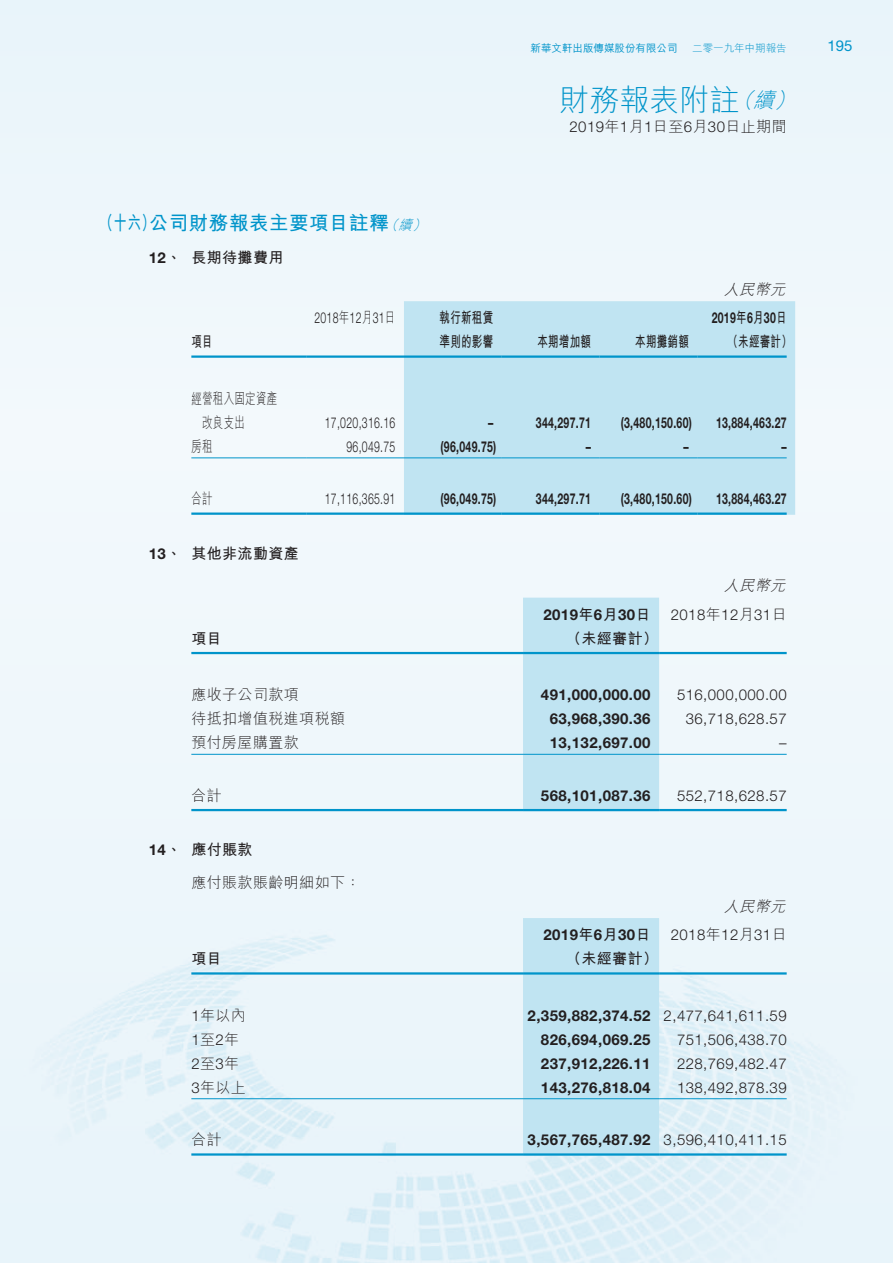
<style>
.page{position:relative;width:893px;height:1263px;background:#e8f4fa}
.page>*{position:absolute;margin:0;border:0;box-sizing:border-box;transform-origin:0 0}
.t1{font:300 30px "M Hei HK";color:#0094ca}
.t2{font:700 19.5px "M Hei HK";letter-spacing:.03em;color:#0094ca;scale:.7 1}
.t3{font:700 15px "Helvetica Neue LT Std";letter-spacing:.03em;color:#231f20}
.t4{font:300 15px "Helvetica Neue LT Std";letter-spacing:.03em;color:#231f20}
.t5{font:700 15px "Helvetica Neue LT Std";letter-spacing:.03em;color:#231f20;scale:.7 1}
.t6{font:300 15px/32.5px "M Hei HK";letter-spacing:.03em;color:#231f20}
.t7{font:300 15px "Helvetica Neue LT Std";letter-spacing:.03em;color:#231f20;scale:.7 1}
.t8{font:700 15px "M Hei HK";letter-spacing:.03em;color:#231f20}
.t9{font:700 15px/24px "M Hei HK";letter-spacing:.03em;color:#231f20;scale:.7 1}
.t10{font:300 15px/24px "M Hei HK";letter-spacing:.03em;color:#231f20;scale:.7 1}
.t11{font:italic 300 15px "M Hei HK";color:#231f20}
.t12{font:15px "Helvetica Neue LT Std";color:#0094ca}
.t13{font:500 10.5px "M Hei HK";color:#0094ca}
.t14{font:300 10.5px "M Hei HK";color:#0094ca}
.s1{font-style:italic;font-size:21px}
.s2{font-weight:300;font-style:italic;font-size:13.5px}
.s3{font-family:"Helvetica Neue LT Std"}
.s4{font-family:"M Hei HK"}
.s5{font-family:"Helvetica Neue LT Std";font-weight:700}
.s6{font-weight:700}
.s7{font-weight:300}
</style>
<div class="page">
<div style="left:404px;top:301px;width:391px;height:214px;background:#c0e4f2"></div>
<hr style="left:191px;top:355px;width:115px;height:3px;background:#0094ca">
<hr style="left:306px;top:355px;width:98px;height:3px;background:#0094ca">
<hr style="left:404px;top:355px;width:98px;height:3px;background:#0094ca">
<hr style="left:502px;top:355px;width:98px;height:3px;background:#0094ca">
<hr style="left:600px;top:355px;width:97px;height:3px;background:#0094ca">
<hr style="left:697px;top:355px;width:90px;height:3px;background:#0094ca">
<hr style="left:191px;top:457px;width:115px;height:1px;background:#0094ca">
<hr style="left:306px;top:457px;width:98px;height:1px;background:#0094ca">
<hr style="left:404px;top:457px;width:98px;height:1px;background:#0094ca">
<hr style="left:502px;top:457px;width:98px;height:1px;background:#0094ca">
<hr style="left:600px;top:457px;width:97px;height:1px;background:#0094ca">
<hr style="left:697px;top:457px;width:90px;height:1px;background:#0094ca">
<hr style="left:191px;top:512px;width:115px;height:3px;background:#0094ca">
<hr style="left:306px;top:512px;width:98px;height:3px;background:#0094ca">
<hr style="left:404px;top:512px;width:98px;height:3px;background:#0094ca">
<hr style="left:502px;top:512px;width:98px;height:3px;background:#0094ca">
<hr style="left:600px;top:512px;width:97px;height:3px;background:#0094ca">
<hr style="left:697px;top:512px;width:90px;height:3px;background:#0094ca">
<div style="left:523px;top:598px;width:136px;height:211px;background:#c0e4f2"></div>
<hr style="left:191px;top:652px;width:332px;height:2px;background:#0094ca">
<hr style="left:523px;top:652px;width:136px;height:2px;background:#0094ca">
<hr style="left:659px;top:652px;width:128px;height:2px;background:#0094ca">
<hr style="left:191px;top:754px;width:332px;height:1px;background:#0094ca">
<hr style="left:523px;top:754px;width:136px;height:1px;background:#0094ca">
<hr style="left:659px;top:754px;width:128px;height:1px;background:#0094ca">
<hr style="left:191px;top:809px;width:332px;height:2px;background:#0094ca">
<hr style="left:523px;top:809px;width:136px;height:2px;background:#0094ca">
<hr style="left:659px;top:809px;width:128px;height:2px;background:#0094ca">
<div style="left:523px;top:918px;width:136px;height:235px;background:#c0e4f2"></div>
<hr style="left:191px;top:972px;width:332px;height:2px;background:#0094ca">
<hr style="left:523px;top:972px;width:136px;height:2px;background:#0094ca">
<hr style="left:659px;top:972px;width:128px;height:2px;background:#0094ca">
<hr style="left:191px;top:1098px;width:332px;height:1px;background:#0094ca">
<hr style="left:523px;top:1098px;width:136px;height:1px;background:#0094ca">
<hr style="left:659px;top:1098px;width:128px;height:1px;background:#0094ca">
<hr style="left:191px;top:1153px;width:332px;height:2px;background:#0094ca">
<hr style="left:523px;top:1153px;width:136px;height:2px;background:#0094ca">
<hr style="left:659px;top:1153px;width:128px;height:2px;background:#0094ca">
<p class="t13" style="left:531px;top:40px;width:148px">新華文軒出版傳媒股份有限公司</p>
<p class="t14" style="left:692px;top:41px;width:96px">二零一九年中期報告</p>
<p class="t12" style="left:827px;top:36px;width:27px">195</p>
<h1 class="t1" style="left:559px;top:79px;width:245px">財務報表附註<span class="s1">（續）</span></h1>
<h2 class="t2" style="left:99px;top:209px;width:475px">（十六）公司財務報表主要項目註釋<span class="s2">（續）</span></h2>
<p class="t8" style="left:149px;top:246px;width:136px"><span class="s3">12</span>、 長期待攤費用</p>
<p class="t9" style="left:191px;top:329px;width:32px">項目</p>
<p class="t7" style="left:314px;top:309px;width:117px">2018<span class="s4">年</span>12<span class="s4">月</span>31<span class="s4">日</span></p>
<p class="t9" style="left:440px;top:305px;width:78px">執行新租賃準則的影響</p>
<p class="t4" style="left:569px;top:117px;width:219px">2019<span class="s4">年</span>1<span class="s4">月</span>1<span class="s4">日至</span>6<span class="s4">月</span>30<span class="s4">日止期間</span></p>
<p class="t9" style="left:537px;top:329px;width:78px">本期增加額</p>
<p class="t9" style="left:635px;top:329px;width:78px">本期攤銷額</p>
<p class="t11" style="left:724px;top:279px;width:68px">人民幣元</p>
<p class="t5" style="left:712px;top:309px;width:109px">2019<span class="s4">年</span>6<span class="s4">月</span>30<span class="s4">日</span></p>
<p class="t9" style="left:727px;top:329px;width:94px">（未經審計）</p>
<p class="t10" style="left:202px;top:386px;width:109px;text-indent:-11px">經營租入固定資產改良支出</p>
<p class="t7" style="left:325px;top:413px;width:102px">17,020,316.16</p>
<p class="t5" style="left:488px;top:413px;width:9px">–</p>
<p class="t5" style="left:536px;top:413px;width:80px">344,297.71</p>
<p class="t5" style="left:621px;top:413px;width:103px">(3,480,150.60)</p>
<p class="t5" style="left:716px;top:413px;width:102px">13,884,463.27</p>
<p class="t10" style="left:191px;top:434px;width:32px">房租</p>
<p class="t7" style="left:346px;top:437px;width:72px">96,049.75</p>
<p class="t5" style="left:441px;top:437px;width:81px">(96,049.75)</p>
<p class="t5" style="left:586px;top:437px;width:9px">–</p>
<p class="t5" style="left:684px;top:437px;width:9px">–</p>
<p class="t5" style="left:781px;top:437px;width:9px">–</p>
<p class="t10" style="left:191px;top:486px;width:32px">合計</p>
<p class="t7" style="left:325px;top:490px;width:102px">17,116,365.91</p>
<p class="t5" style="left:440px;top:490px;width:81px">(96,049.75)</p>
<p class="t5" style="left:536px;top:490px;width:80px">344,297.71</p>
<p class="t5" style="left:621px;top:490px;width:103px">(3,480,150.60)</p>
<p class="t5" style="left:716px;top:490px;width:102px">13,884,463.27</p>
<p class="t8" style="left:149px;top:542px;width:152px"><span class="s3">13</span>、 其他非流動資產</p>
<p class="t11" style="left:724px;top:575px;width:68px">人民幣元</p>
<p class="t8" style="left:191px;top:627px;width:32px">項目</p>
<p class="t4" style="left:671px;top:605px;width:117px">2018<span class="s4">年</span>12<span class="s4">月</span>31<span class="s4">日</span></p>
<p class="t3" style="left:543px;top:605px;width:109px">2019<span class="s4">年</span>6<span class="s4">月</span>30<span class="s4">日</span></p>
<p class="t8" style="left:566px;top:627px;width:94px">（未經審計）</p>
<p class="t6" style="left:191px;top:678px;width:109px">應收子公司款項</p>
<p class="t3" style="left:541px;top:686px;width:111px">491,000,000.00</p>
<p class="t4" style="left:677px;top:686px;width:111px">516,000,000.00</p>
<p class="t6" style="left:191px;top:702px;width:155px">待抵扣增值稅進項稅額</p>
<p class="t3" style="left:550px;top:710px;width:102px">63,968,390.36</p>
<p class="t4" style="left:686px;top:710px;width:102px">36,718,628.57</p>
<p class="t6" style="left:191px;top:726px;width:109px">預付房屋購置款</p>
<p class="t3" style="left:550px;top:734px;width:102px">13,132,697.00</p>
<p class="t4" style="left:779px;top:734px;width:9px">–</p>
<p class="t6" style="left:191px;top:778px;width:32px">合計</p>
<p class="t3" style="left:541px;top:786px;width:111px">568,101,087.36</p>
<p class="t4" style="left:677px;top:786px;width:111px">552,718,628.57</p>
<p class="t6" style="left:191px;top:833px;width:171px;text-indent:-43px"><span class="s5">14</span><span class="s6">、 應付賬款<br></span>應付賬款賬齡明細如下：</p>
<p class="t11" style="left:724px;top:896px;width:68px">人民幣元</p>
<p class="t8" style="left:191px;top:948px;width:32px">項目</p>
<p class="t4" style="left:671px;top:926px;width:117px">2018<span class="s4">年</span>12<span class="s4">月</span>31<span class="s4">日</span></p>
<p class="t3" style="left:543px;top:925px;width:109px">2019<span class="s4">年</span>6<span class="s4">月</span>30<span class="s4">日</span></p>
<p class="t8" style="left:566px;top:948px;width:94px">（未經審計）</p>
<p class="t6" style="left:191px;top:998px;width:56px"><span class="s3">1</span>年以內</p>
<p class="t3" style="left:528px;top:1006px;width:261px">2,359,882,374.52 <span class="s7">2,477,641,611.59</span></p>
<p class="t4" style="left:191px;top:1030px;width:49px">1<span class="s4">至</span>2<span class="s4">年</span></p>
<p class="t3" style="left:541px;top:1030px;width:111px">826,694,069.25</p>
<p class="t4" style="left:677px;top:1030px;width:111px">751,506,438.70</p>
<p class="t4" style="left:191px;top:1054px;width:49px">2<span class="s4">至</span>3<span class="s4">年</span></p>
<p class="t3" style="left:541px;top:1054px;width:111px">237,912,226.11</p>
<p class="t4" style="left:677px;top:1054px;width:111px">228,769,482.47</p>
<p class="t6" style="left:191px;top:1070px;width:56px"><span class="s3">3</span>年以上</p>
<p class="t3" style="left:541px;top:1078px;width:111px">143,276,818.04</p>
<p class="t4" style="left:677px;top:1078px;width:111px">138,492,878.39</p>
<p class="t6" style="left:191px;top:1123px;width:32px">合計</p>
<p class="t3" style="left:528px;top:1130px;width:261px">3,567,765,487.92 <span class="s7">3,596,410,411.15</span></p>
</div>
